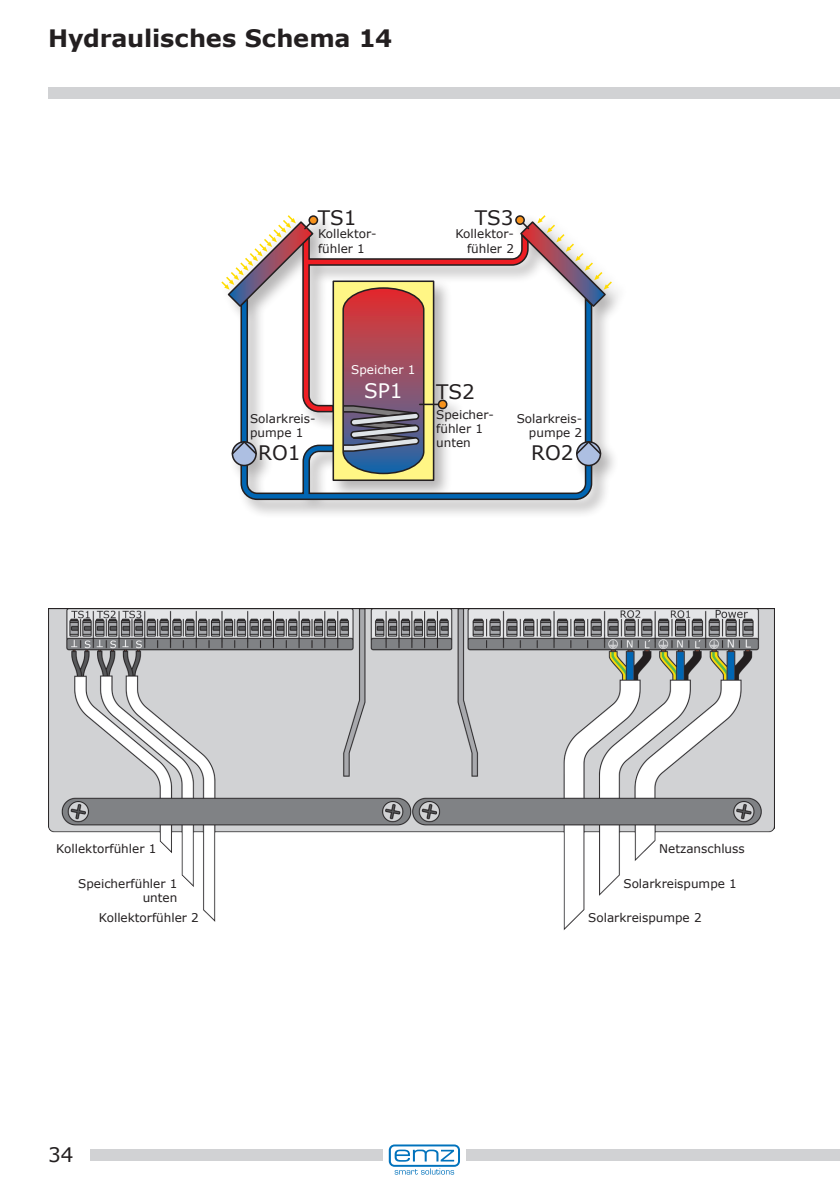
<style>
.page{position:relative;width:840px;height:1191px;background:#fff}
.page>*{position:absolute;margin:0;border:0;box-sizing:border-box;transform-origin:0 0}
.KopfschemataLinks{font:700 24px "Verdana";letter-spacing:-.005em;color:#231f20}
.t1{font:20px "Verdana";color:#231f20}
.t2{font:20px "Verdana";color:#fff}
.t3{font:12px/14.4px "Verdana";color:#231f20;text-align:right}
.t4{font:12px "Verdana";color:#fff}
</style>
<div class="page">
<div style="left:48px;top:87px;width:791px;height:12px;background:#d1d2d4"></div>
<div style="left:466px;top:1149px;width:373px;height:12px;background:#d1d2d4"></div>
<div style="left:90px;top:1149px;width:292px;height:12px;background:#d1d2d4"></div>
<svg style="left:388px;top:1144px;width:71px;height:30px"></svg>
<img style="left:48px;top:608px;width:726px;height:322px">
<div style="left:220px;top:213px;width:409px;height:306px;background:#231f20;opacity:.33"></div>
<svg style="left:239px;top:482px;width:353px;height:19px"></svg>
<svg style="left:221px;top:215px;width:390px;height:267px"></svg>
<p class="KopfschemataLinks" style="left:48px;top:22px;width:345px">Hydraulisches Schema 14</p>
<p class="t1" style="left:318px;top:204px;width:40px">TS1</p>
<p class="t1" style="left:474px;top:204px;width:40px">TS3</p>
<p class="t3" style="left:318px;top:226px;width:60px;text-align:left">Kollektor&shy;fühler 1</p>
<p class="t3" style="left:455px;top:226px;width:60px">Kollektor&shy;fühler 2</p>
<p class="t4" style="left:351px;top:362px;width:66px">Speicher 1</p>
<p class="t2" style="left:364px;top:377px;width:40px">SP1</p>
<p class="t1" style="left:436px;top:378px;width:40px">TS2</p>
<p class="t3" style="left:250px;top:411px;width:67px;text-align:left">Solarkreis&shy;pumpe 1</p>
<p class="t3" style="left:436px;top:407px;width:59px;text-align:left">Speicher&shy;fühler 1 unten</p>
<p class="t1" style="left:258px;top:439px;width:44px">RO1</p>
<p class="t3" style="left:516px;top:411px;width:67px">Solarkreis&shy;pumpe 2</p>
<p class="t1" style="left:531px;top:439px;width:44px">RO2</p>
<p class="t3" style="left:56px;top:841px;width:101px">Kollektorfühler 1</p>
<p class="t3" style="left:658px;top:841px;width:87px">Netzanschluss</p>
<p class="t3" style="left:78px;top:876px;width:101px">Speicherfühler 1 unten</p>
<p class="t3" style="left:623px;top:876px;width:115px">Solarkreispumpe 1</p>
<p class="t3" style="left:99px;top:910px;width:101px">Kollektorfühler 2</p>
<p class="t3" style="left:588px;top:910px;width:115px">Solarkreispumpe 2</p>
<h2 class="t1" style="left:48px;top:1141px;width:27px">34</h2>
</div>
